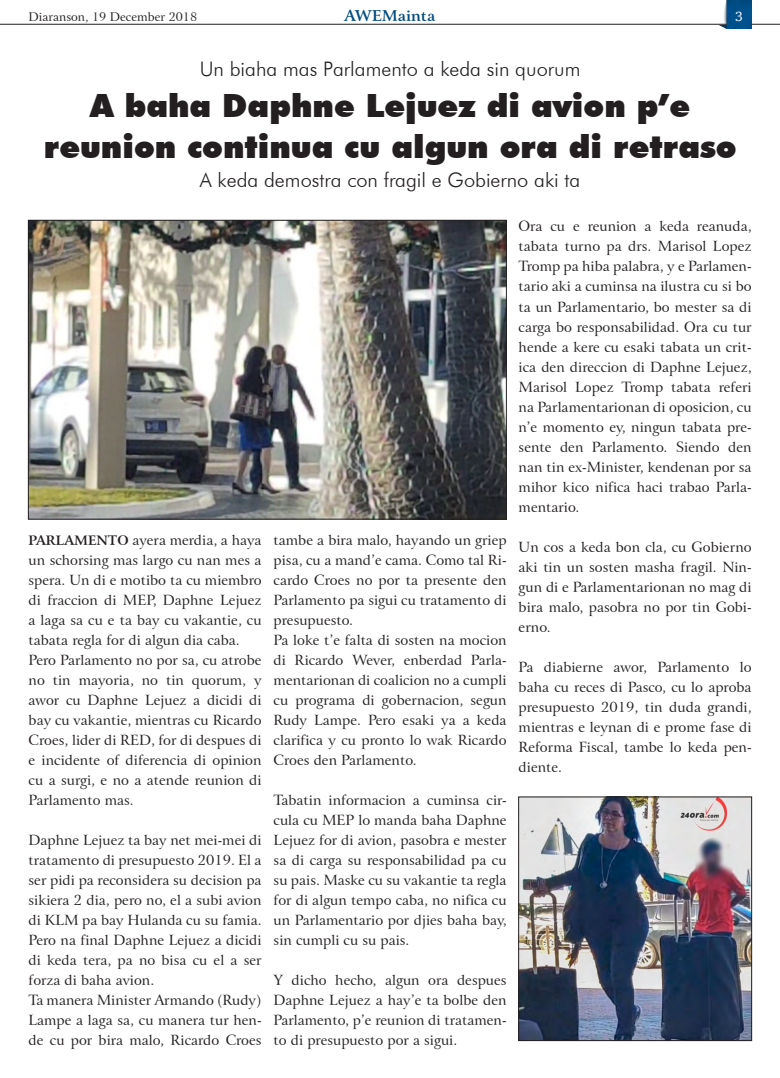
<style>
.page{position:relative;width:780px;height:1078px;background:#fff}
.page>*{position:absolute;margin:0;border:0;box-sizing:border-box;transform-origin:0 0}
.No_Spacing{font:900 32px/41px "Futura BT";color:#231f20;text-align:center}
.No_Spacing-2{font:300 20px "Futura BT";color:#231f20}
.t1{font:700 15px "Arrus BT";color:#004b80}
.Body_Text_14{font:14px/20px "Arrus BT";color:#231f20;text-align:justify}
.t2{font:14px "Charter ITCTT";color:#fff}
.t3{font:12px "Arrus BT";color:#231f20}
.s1{font-weight:700;font-size:13px}
</style>
<div class="page">
<img style="left:718px;top:0;width:33px;height:28px">
<svg style="left:751px;top:24px;width:29px;height:1px"></svg>
<hr style="left:0;top:24px;width:726px;height:1px;background:#231f20">
<img style="left:520px;top:798px;width:229px;height:240px">
<div style="left:518px;top:796px;width:233px;height:244px;border:1px solid #231f20"></div>
<img style="left:30px;top:222px;width:474px;height:295px">
<div style="left:28px;top:220px;width:478px;height:299px;border:1px solid #231f20"></div>
<p class="t3" style="left:29px;top:9px;width:170px">Diaranson, 19 December 2018</p>
<p class="t1" style="left:344px;top:6px;width:92px">AWEMainta</p>
<p class="t2" style="left:735px;top:7px;width:9px">3</p>
<p class="No_Spacing-2" style="left:200px;top:56px;width:382px">Un biaha mas Parlamento a keda sin quorum</p>
<p class="No_Spacing" style="left:44px;top:84px;width:694px">A baha Daphne Lejuez di avion p’e reunion continua cu algun ora di retraso</p>
<p class="No_Spacing-2" style="left:200px;top:167px;width:382px">A keda demostra con fragil e Gobierno aki ta</p>
<p class="Body_Text_14" style="left:29px;top:530px;width:234px"><span class="s1">PARLAMENTO</span> ayera merdia, a haya un schorsing mas largo cu nan mes a spera. Un di e motibo ta cu miembro di fraccion di MEP, Daphne Lejuez a laga sa cu e ta bay cu vakantie, cu tabata regla for di algun dia caba.</p>
<p class="Body_Text_14" style="left:29px;top:650px;width:234px">Pero Parlamento no por sa, cu atrobe no tin mayoria, no tin quorum, y awor cu Daphne Lejuez a dicidi di bay cu vakantie, mientras cu Ricardo Croes, lider di RED, for di despues di e incidente of diferencia di opinion cu a surgi, e no a atende reunion di Parlamento mas.</p>
<p class="Body_Text_14" style="left:29px;top:830px;width:234px">Daphne Lejuez ta bay net mei-mei di tratamento di presupuesto 2019. El a ser pidi pa reconsidera su decision pa sikiera 2 dia, pero no, el a subi avion di KLM pa bay Hulanda cu su famia.<br>Pero na final Daphne Lejuez a dicidi di keda tera, pa no bisa cu el a ser forza di baha avion.</p>
<p class="Body_Text_14" style="left:29px;top:990px;width:234px">Ta manera Minister Armando (Rudy)<br>Lampe a laga sa, cu manera tur hen&shy;de cu por bira malo, Ricardo Croes</p>
<p class="Body_Text_14" style="left:273px;top:530px;width:234px">tambe a bira malo, hayando un griep pisa, cu a mand’e cama. Como tal Ri&shy;cardo Croes no por ta presente den Parlamento pa sigui cu tratamento di presupuesto.</p>
<p class="Body_Text_14" style="left:273px;top:630px;width:234px">Pa loke t’e falta di sosten na mocion di Ricardo Wever, enberdad Parla&shy;mentarionan di coalicion no a cumpli cu programa di gobernacion, segun Rudy Lampe. Pero esaki ya a keda clarifica y cu pronto lo wak Ricardo Croes den Parlamento.</p>
<p class="Body_Text_14" style="left:273px;top:790px;width:234px">Tabatin informacion a cuminsa cir&shy;cula cu MEP lo manda baha Daphne Lejuez for di avion, pasobra e mester sa di carga su responsabilidad pa cu su pais. Maske cu su vakantie ta regla for di algun tempo caba, no nifica cu un Parlamentario por djies baha bay, sin cumpli cu su pais.</p>
<p class="Body_Text_14" style="left:273px;top:970px;width:234px">Y dicho hecho, algun ora despues Daphne Lejuez a hay’e ta bolbe den Parlamento, p’e reunion di tratamen&shy;to di presupuesto por a sigui.</p>
<p class="Body_Text_14" style="left:518px;top:217px;width:234px">Ora cu e reunion a keda reanuda, tabata turno pa drs. Marisol Lopez Tromp pa hiba palabra, y e Parlamen&shy;tario aki a cuminsa na ilustra cu si bo ta un Parlamentario, bo mester sa di carga bo responsabilidad. Ora cu tur hende a kere cu esaki tabata un crit&shy;ica den direccion di Daphne Lejuez, Marisol Lopez Tromp tabata referi na Parlamentarionan di oposicion, cu n’e momento ey, ningun tabata pre&shy;sente den Parlamento. Siendo den nan tin ex-Minister, kendenan por sa mihor kico nifica haci trabao Parla&shy;mentario.</p>
<p class="Body_Text_14" style="left:518px;top:537px;width:234px">Un cos a keda bon cla, cu Gobierno aki tin un sosten masha fragil. Nin&shy;gun di e Parlamentarionan no mag di bira malo, pasobra no por tin Gobi&shy;erno.</p>
<p class="Body_Text_14" style="left:518px;top:657px;width:234px">Pa diabierne awor, Parlamento lo baha cu reces di Pasco, cu lo aproba presupuesto 2019, tin duda grandi, mientras e leynan di e prome fase di Reforma Fiscal, tambe lo keda pen&shy;diente.</p>
</div>
